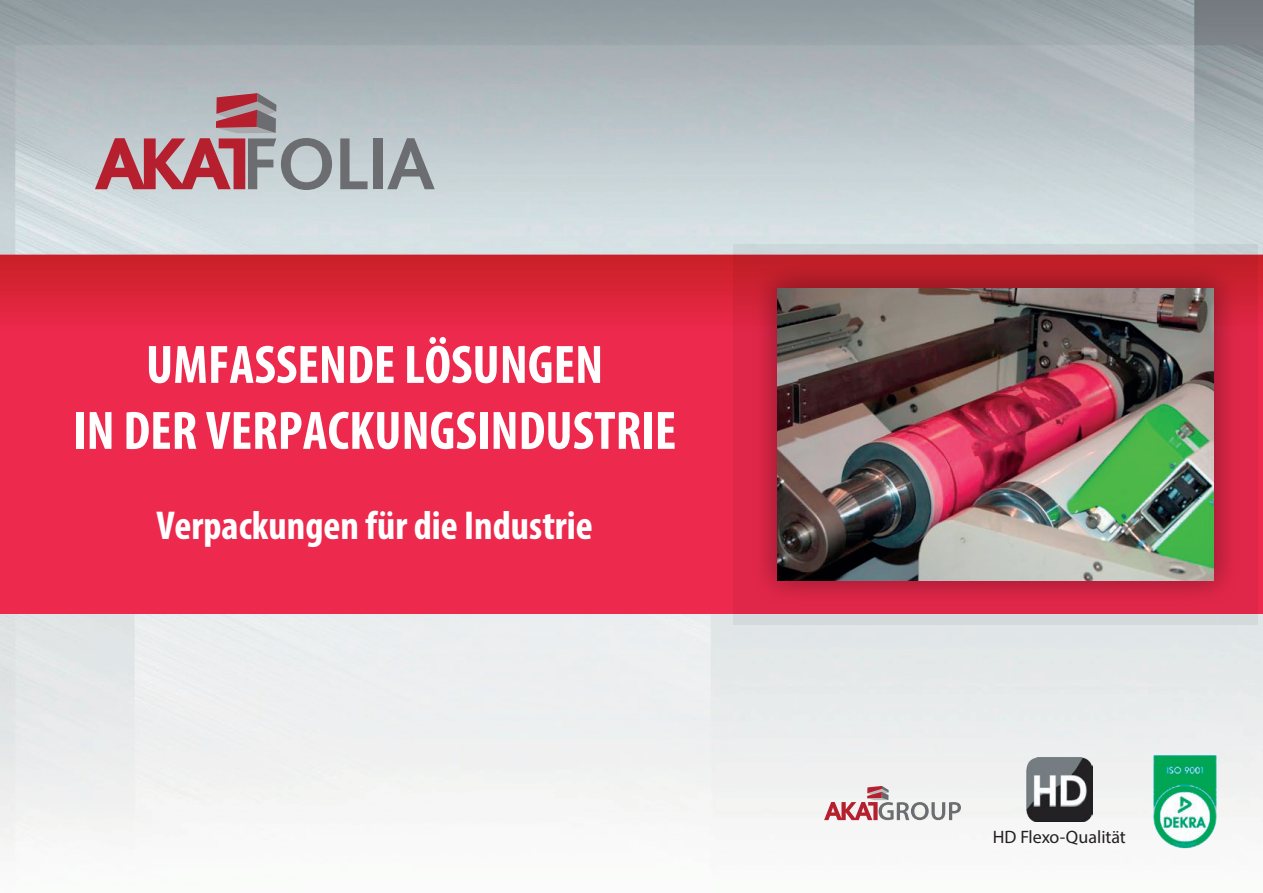
<style>
.page{position:relative;width:1263px;height:893px;background:#fff}
.page>*{position:absolute;margin:0;border:0;box-sizing:border-box;transform-origin:0 0}
.t1{font:700 condensed 54.6px/66px "Myriad Pro";color:#fff;text-align:center}
.t2{font:700 condensed 40.5px "Myriad Pro";color:#fff}
.t3{font:18px "Myriad Pro";color:#231f20}
</style>
<div class="page">
<img style="left:0;top:613px;width:1263px;height:236px">
<svg style="left:0;top:255px;width:1263px;height:358px;background:#e92748"></svg>
<svg style="left:340px;top:138px;width:28px;height:51px"></svg>
<div style="left:373px;top:138px;width:9px;height:51px;background:#6c6d70"></div>
<svg style="left:387px;top:138px;width:48px;height:51px;background:#a0a7ab"></svg>
<svg style="left:95px;top:93px;width:237px;height:97px;background:#b2959c"></svg>
<img style="left:1150px;top:753px;width:69px;height:96px">
<img style="left:1026px;top:757px;width:66px;height:65px">
<svg style="left:824px;top:786px;width:137px;height:34px"></svg>
<svg style="left:733px;top:244px;width:524px;height:380px;background:#cd3e54"></svg>
<img style="left:777px;top:288px;width:437px;height:292px">
<p class="t1" style="left:73px;top:331px;width:605px">UMFASSENDE LÖSUNGEN<br>IN DER VERPACKUNGSINDUSTRIE</p>
<p class="t2" style="left:156px;top:500px;width:438px">Verpackungen für die Industrie</p>
<p class="t3" style="left:993px;top:826px;width:135px">HD Flexo-Qualität</p>
</div>
